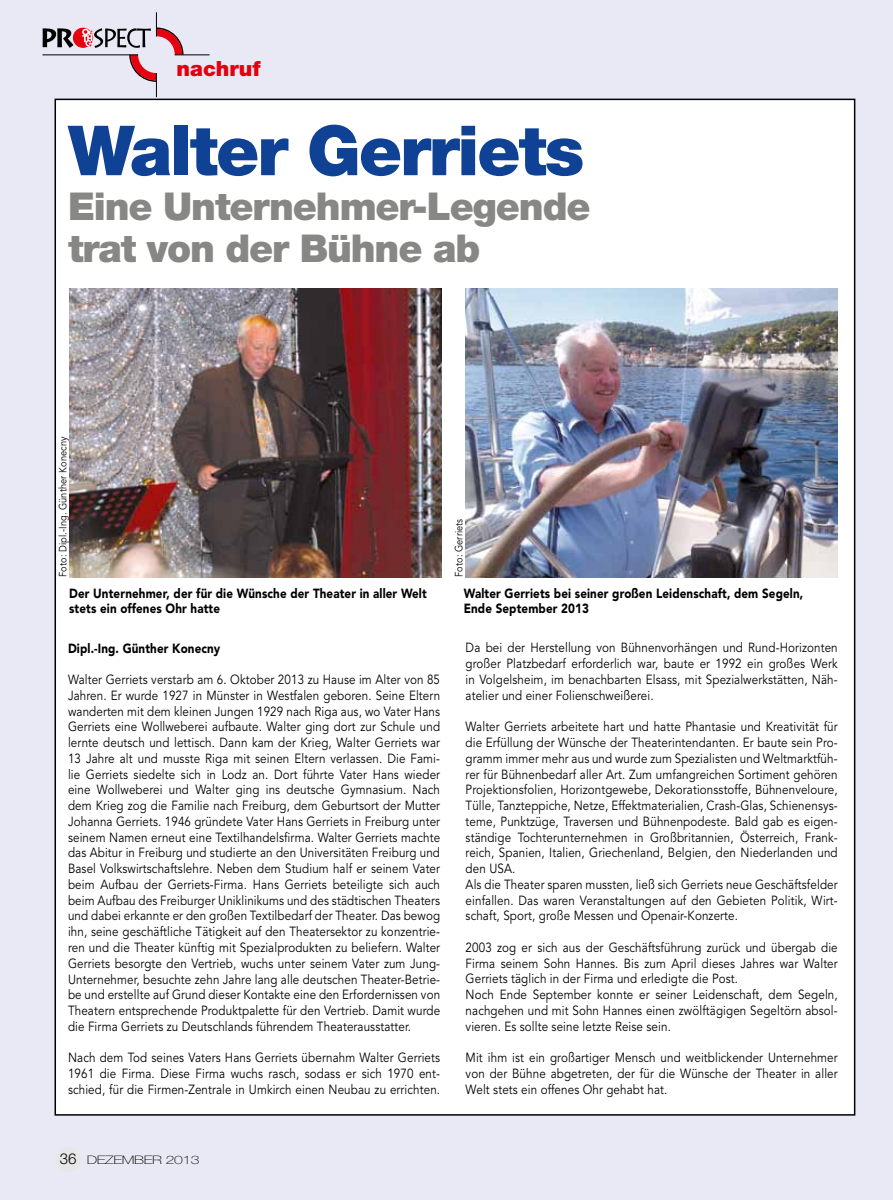
<style>
.page{position:relative;width:893px;height:1200px;background:#fff}
.page>*{position:absolute;margin:0;border:0;box-sizing:border-box;transform-origin:0 0}
.t1{font:900 69.15px "Helvetica Neue";letter-spacing:-.03em;color:#0f4295}
.t2{font:900 38.4px/42px "Helvetica Neue";letter-spacing:-.03em;color:#878786}
.t3{font:900 21px "Helvetica Neue";color:#e3000f}
.t4{font:13.2px/15.8px "Avenir";letter-spacing:.01em;color:#000;text-align:justify;scale:.88 1}
.t5{font:900 13.2px/15.8px "Avenir";letter-spacing:.01em;color:#000;scale:.88 1}
.t6{font:100 11.7px "Helvetica Neue";letter-spacing:-.025em;color:#000;scale:1.35 1}
.t7{font:10.5px "Avenir";letter-spacing:.01em;color:#000;scale:.88 1}
.s1{font-weight:300;font-size:15px}
</style>
<div class="page">
<div style="left:0;top:0;width:893px;height:1199px;background:#e9e9f6"></div>
<div style="left:55px;top:99px;width:800px;height:1015px;background:#fff"></div>
<img style="left:69px;top:288px;width:372px;height:289px">
<img style="left:466px;top:288px;width:372px;height:289px">
<div style="left:55px;top:1146px;width:26px;height:25px;background:#e7e7e7;border-radius:50%"></div>
<hr style="left:175px;top:54px;width:35px;height:1px;background:#000">
<svg style="left:43px;top:13px;width:143px;height:84px"></svg>
<h3 class="t3" style="left:177px;top:56px;width:85px">nachruf</h3>
<h1 class="t1" style="left:68px;top:109px;width:518px">Walter Gerriets</h1>
<h2 class="t2" style="left:68px;top:185px;width:524px">Eine Unternehmer-Legende trat von der Bühne ab</h2>
<p class="t7" style="left:57px;top:577px;width:161px;rotate:-90deg">Foto: Dipl.-Ing. Günther Konecny</p>
<p class="t7" style="left:453px;top:577px;width:68px;rotate:-90deg">Foto: Gerriets</p>
<p class="t5" style="left:69px;top:585px;width:408px">Der Unternehmer, der für die Wünsche der Theater in aller Welt stets ein offenes Ohr hatte</p>
<p class="t5" style="left:464px;top:585px;width:387px">Walter Gerriets bei seiner großen Leidenschaft, dem Segeln,<br>Ende September 2013</p>
<p class="t5" style="left:68px;top:639px;width:175px">Dipl.-Ing. Günther Konecny</p>
<p class="t4" style="left:68px;top:671px;width:424px">Walter Gerriets verstarb am 6. Oktober 2013 zu Hause im Alter von 85<br>Jahren. Er wurde 1927 in Münster in Westfalen geboren. Seine Eltern wanderten mit dem kleinen Jungen 1929 nach Riga aus, wo Vater Hans Gerriets eine Wollweberei aufbaute. Walter ging dort zur Schule und lernte deutsch und lettisch. Dann kam der Krieg, Walter Gerriets war 13 Jahre alt und musste Riga mit seinen Eltern verlassen. Die Fami&shy;lie Gerriets siedelte sich in Lodz an. Dort führte Vater Hans wieder eine Wollweberei und Walter ging ins deutsche Gymnasium. Nach dem Krieg zog die Familie nach Freiburg, dem Geburtsort der Mutter Johanna Gerriets. 1946 gründete Vater Hans Gerriets in Freiburg unter seinem Namen erneut eine Textilhandelsfirma. Walter Gerriets machte das Abitur in Freiburg und studierte an den Universitäten Freiburg und Basel Volkswirtschaftslehre. Neben dem Studium half er seinem Vater beim Aufbau der Gerriets-Firma. Hans Gerriets beteiligte sich auch beim Aufbau des Freiburger Uniklinikums und des städtischen Theaters und dabei erkannte er den großen Textilbedarf der Theater. Das bewog ihn, seine geschäftliche Tätigkeit auf den Theatersektor zu konzentrie&shy;ren und die Theater künftig mit Spezialprodukten zu beliefern. Walter Gerriets besorgte den Vertrieb, wuchs unter seinem Vater zum Jung-Unternehmer, besuchte zehn Jahre lang alle deutschen Theater-Betrie&shy;be und erstellte auf Grund dieser Kontakte eine den Erfordernissen von Theatern entsprechende Produktpalette für den Vertrieb. Damit wurde die Firma Gerriets zu Deutschlands führendem Theaterausstatter.</p>
<p class="t4" style="left:68px;top:1049px;width:424px">Nach dem Tod seines Vaters Hans Gerriets übernahm Walter Gerriets 1961 die Firma. Diese Firma wuchs rasch, sodass er sich 1970 ent&shy;schied, für die Firmen-Zentrale in Umkirch einen Neubau zu errichten.</p>
<p class="t6" style="left:60px;top:1152px;width:105px"><span class="s1">36</span> DEZEMBER 2013</p>
<p class="t4" style="left:466px;top:640px;width:424px">Da bei der Herstellung von Bühnenvorhängen und Rund-Horizonten großer Platzbedarf erforderlich war, baute er 1992 ein großes Werk in Volgelsheim, im benachbarten Elsass, mit Spezialwerkstätten, Näh&shy;atelier und einer Folienschweißerei.</p>
<p class="t4" style="left:466px;top:719px;width:424px;text-align:left">Walter Gerriets arbeitete hart und hatte Phantasie und Kreativität für die Erfüllung der Wünsche der Theaterintendanten. Er baute sein Pro&shy;gramm immer mehr aus und wurde zum Spezialisten und Weltmarktfüh&shy;rer für Bühnenbedarf aller Art. Zum umfangreichen Sortiment gehören Projektionsfolien, Horizontgewebe, Dekorationsstoffe, Bühnenveloure, Tülle, Tanzteppiche, Netze, Effektmaterialien, Crash-Glas, Schienensys&shy;teme, Punktzüge, Traversen und Bühnenpodeste. Bald gab es eigen&shy;ständige Tochterunternehmen in Großbritannien, Österreich, Frank&shy;reich, Spanien, Italien, Griechenland, Belgien, den Niederlanden und den USA.<br>Als die Theater sparen mussten, ließ sich Gerriets neue Geschäftsfelder einfallen. Das waren Veranstaltungen auf den Gebieten Politik, Wirt&shy;schaft, Sport, große Messen und Openair-Konzerte.</p>
<p class="t4" style="left:466px;top:939px;width:424px;text-align:left">2003 zog er sich aus der Geschäftsführung zurück und übergab die Firma seinem Sohn Hannes. Bis zum April dieses Jahres war Walter Gerriets täglich in der Firma und erledigte die Post.<br>Noch Ende September konnte er seiner Leidenschaft, dem Segeln, nachgehen und mit Sohn Hannes einen zwölftägigen Segeltörn absol&shy;vieren. Es sollte seine letzte Reise sein.</p>
<p class="t4" style="left:466px;top:1049px;width:424px">Mit ihm ist ein großartiger Mensch und weitblickender Unternehmer von der Bühne abgetreten, der für die Wünsche der Theater in aller Welt stets ein offenes Ohr gehabt hat.</p>
</div>
